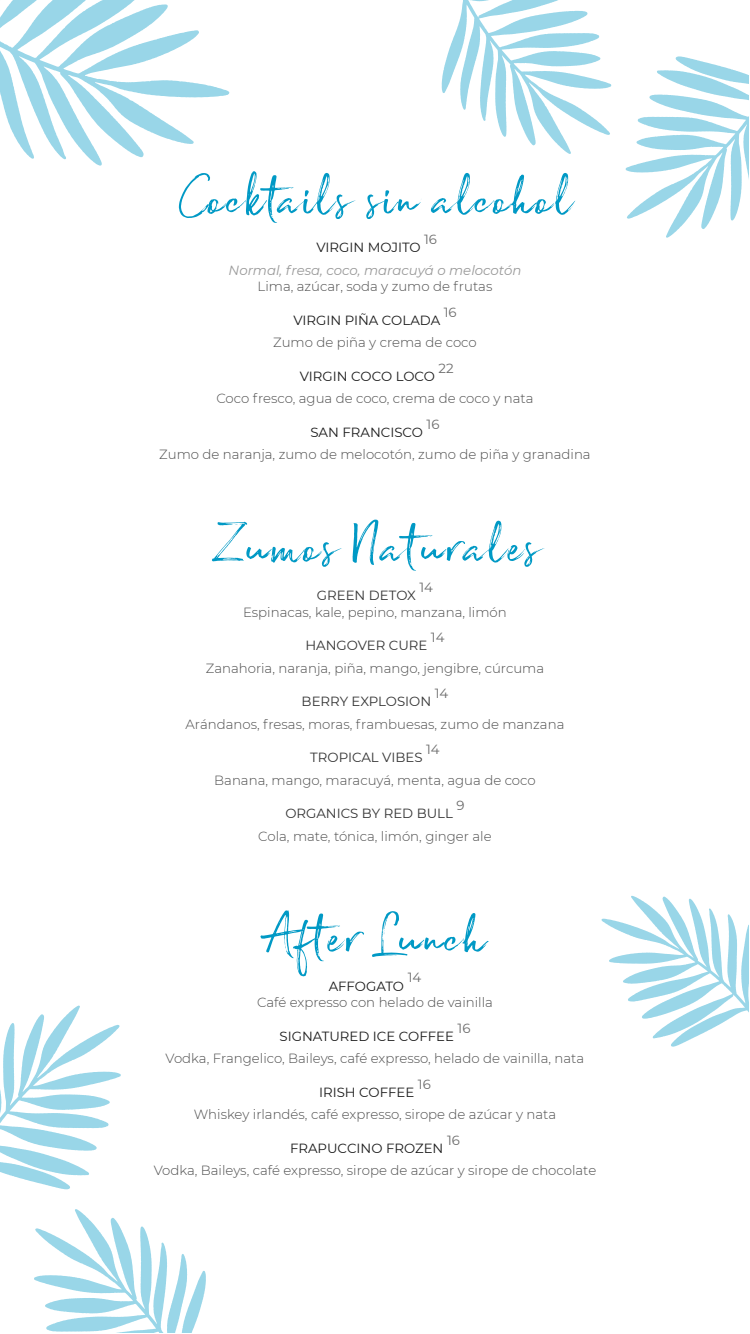
<style>
.page{position:relative;width:750px;height:1334px;background:#fff}
.page>*{position:absolute;margin:0;border:0;box-sizing:border-box;transform-origin:0 0}
.t1{font:67.2px "Broadcast Matter";letter-spacing:.025em;color:#0099c5}
.t2{font:300 13.3px "Montserrat";color:#4d4d4d}
.t3{font:13.3px "Montserrat";color:#1a1a1a}
.t4{font:13.3px "Montserrat";color:#333}
.t5{font:italic 13.3px "Montserrat";color:#999}
.t6{font:13.3px "Montserrat";color:#6b6b6b}
</style>
<div class="page">
<svg style="left:601px;top:896px;width:147px;height:151px"></svg>
<svg style="left:0;top:0;width:230px;height:166px"></svg>
<svg style="left:0;top:1005px;width:206px;height:327px"></svg>
<svg style="left:626px;top:56px;width:122px;height:182px"></svg>
<svg style="left:442px;top:0;width:169px;height:154px"></svg>
<h1 class="t1" style="left:179px;top:157px;width:393px">Cocktails sin alcohol</h1>
<p class="t3" style="left:316px;top:238px;width:106px">VIRGIN MOJITO</p>
<p class="t6" style="left:424px;top:230px;width:14px">16</p>
<p class="t5" style="left:229px;top:261px;width:294px">Normal, fresa, coco, maracuyá o melocotón</p>
<p class="t2" style="left:258px;top:278px;width:236px">Lima, azúcar, soda y zumo de frutas</p>
<p class="t3" style="left:293px;top:311px;width:148px">VIRGIN PIÑA COLADA</p>
<p class="t6" style="left:444px;top:303px;width:14px">16</p>
<p class="t2" style="left:273px;top:334px;width:205px">Zumo de piña y crema de coco</p>
<p class="t3" style="left:300px;top:367px;width:137px">VIRGIN COCO LOCO</p>
<p class="t6" style="left:439px;top:359px;width:17px">22</p>
<p class="t2" style="left:216px;top:390px;width:319px">Coco fresco, agua de coco, crema de coco y nata</p>
<p class="t3" style="left:310px;top:423px;width:114px">SAN FRANCISCO</p>
<p class="t6" style="left:427px;top:415px;width:14px">16</p>
<p class="t2" style="left:159px;top:446px;width:433px">Zumo de naranja, zumo de melocotón, zumo de piña y granadina</p>
<h1 class="t1" style="left:213px;top:505px;width:325px">Zumos Naturales</h1>
<p class="t4" style="left:317px;top:586px;width:100px">GREEN DETOX</p>
<p class="t6" style="left:419px;top:578px;width:15px">14</p>
<p class="t2" style="left:243px;top:603px;width:265px">Espinacas, kale, pepino, manzana, limón</p>
<p class="t4" style="left:305px;top:636px;width:123px">HANGOVER CURE</p>
<p class="t6" style="left:431px;top:628px;width:15px">14</p>
<p class="t2" style="left:206px;top:659px;width:340px">Zanahoria, naranja, piña, mango, jengibre, cúrcuma</p>
<p class="t4" style="left:302px;top:692px;width:131px">BERRY EXPLOSION</p>
<p class="t6" style="left:435px;top:684px;width:15px">14</p>
<p class="t2" style="left:186px;top:715px;width:380px">Arándanos, fresas, moras, frambuesas, zumo de manzana</p>
<p class="t4" style="left:310px;top:748px;width:114px">TROPICAL VIBES</p>
<p class="t6" style="left:426px;top:740px;width:15px">14</p>
<p class="t2" style="left:214px;top:771px;width:323px">Banana, mango, maracuyá, menta, agua de coco</p>
<p class="t4" style="left:285px;top:804px;width:169px">ORGANICS BY RED BULL</p>
<p class="t6" style="left:457px;top:796px;width:10px">9</p>
<p class="t2" style="left:258px;top:827px;width:235px">Cola, mate, tónica, limón, ginger ale</p>
<h1 class="t1" style="left:267px;top:896px;width:218px">After Lunch</h1>
<p class="t3" style="left:329px;top:977px;width:77px">AFFOGATO</p>
<p class="t6" style="left:408px;top:968px;width:15px">14</p>
<p class="t2" style="left:257px;top:994px;width:237px">Café expresso con helado de vainilla</p>
<p class="t3" style="left:280px;top:1027px;width:176px">SIGNATURED ICE COFFEE</p>
<p class="t6" style="left:458px;top:1019px;width:14px">16</p>
<p class="t2" style="left:166px;top:1050px;width:420px">Vodka, Frangelico, Baileys, café expresso, helado de vainilla, nata</p>
<p class="t3" style="left:319px;top:1083px;width:97px">IRISH COFFEE</p>
<p class="t6" style="left:418px;top:1075px;width:14px">16</p>
<p class="t2" style="left:194px;top:1106px;width:364px">Whiskey irlandés, café expresso, sirope de azúcar y nata</p>
<p class="t3" style="left:290px;top:1139px;width:155px">FRAPUCCINO FROZEN</p>
<p class="t6" style="left:447px;top:1131px;width:14px">16</p>
<p class="t2" style="left:154px;top:1162px;width:444px">Vodka, Baileys, café expresso, sirope de azúcar y sirope de chocolate</p>
</div>
